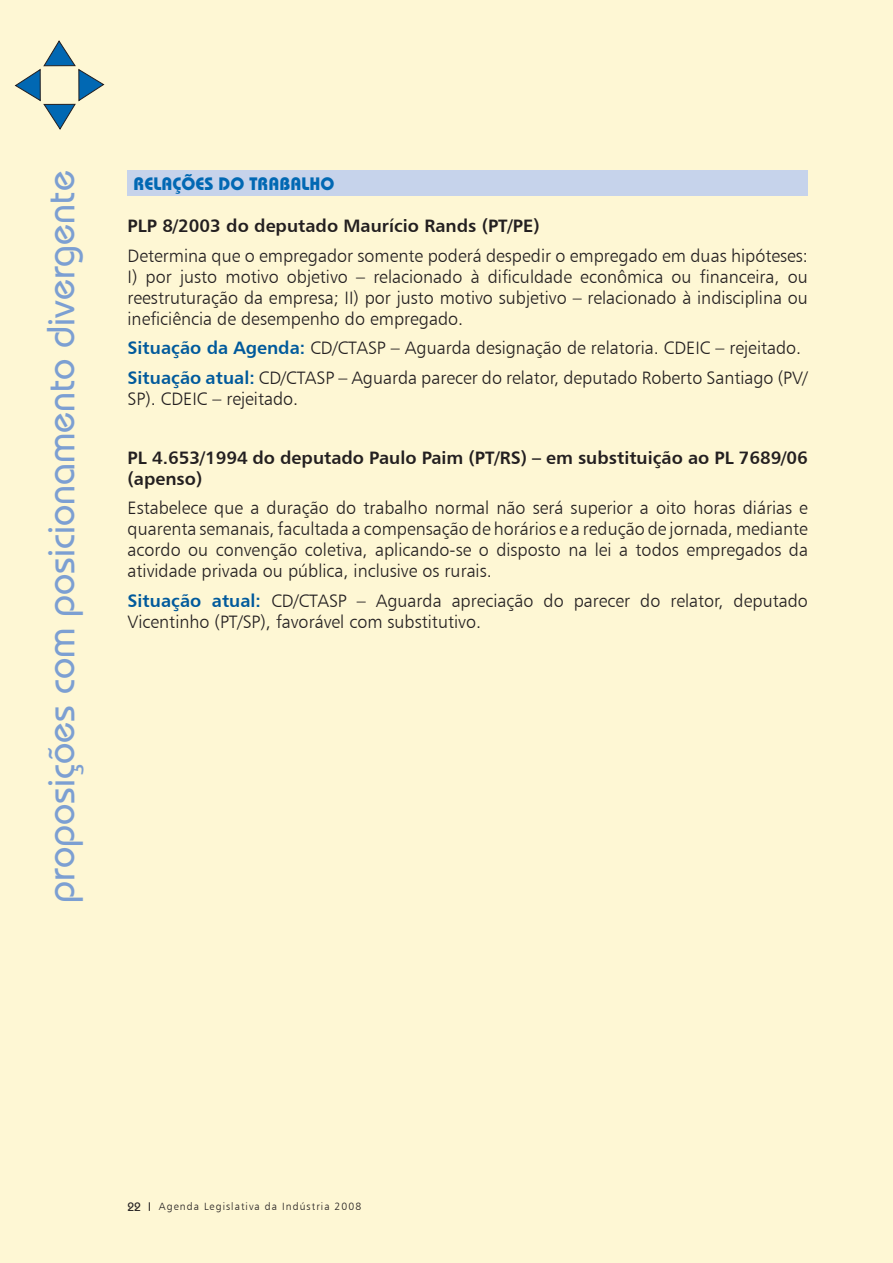
<style>
.page{position:relative;width:893px;height:1263px;background:#fef7d4}
.page>*{position:absolute;margin:0;border:0;box-sizing:border-box;transform-origin:0 0}
.t1{font:500 39px "Bauhaus IT Cby BT";color:#7c9fd2}
.t2{font:18px/21px "Humanist 777 BT Light B";color:#231f20;text-align:justify}
.t3{font:18px/21px "Humanist 777 BT Bold B";color:#231f20}
.t4{font:700 18px "Bauhaus";color:#0168b3}
.t5{font:500 12px "Bauhaus IT Cby BT";color:#231f20}
.t6{font:10.5px "Humanist 777 BT Light B";letter-spacing:.1em;color:#231f20}
.s1{font-family:"Humanist 777 BT Bold B";color:#015a9c}
</style>
<div class="page">
<svg style="left:15px;top:40px;width:89px;height:90px"></svg>
<div style="left:128px;top:170px;width:680px;height:26px;background:#c6d3eb"></div>
<h1 class="t1" style="left:37px;top:903px;width:734px;rotate:-90deg">proposições com posicionamento divergente</h1>
<p class="t4" style="left:134px;top:173px;width:202px">RELAÇÕES DO TRABALHO</p>
<p class="t3" style="left:128px;top:215px;width:414px">PLP 8/2003 do deputado Maurício Rands (PT/PE)</p>
<p class="t2" style="left:128px;top:244px;width:682px">Determina que o empregador somente poderá despedir o empregado em duas hipóteses:<br>I) por justo motivo objetivo – relacionado à dificuldade econômica ou financeira, ou reestruturação da empresa; II) por justo motivo subjetivo – relacionado à indisciplina ou ineficiência de desempenho do empregado.</p>
<p class="t2" style="left:128px;top:333px;width:682px;line-height:29.5px"><span class="s1">Situação da Agenda:</span> CD/CTASP – Aguarda designação de relatoria. CDEIC – rejeitado.<br><span class="s1">Situação atual:</span> CD/CTASP – Aguarda parecer do relator, deputado Roberto Santiago (PV/</p>
<p class="t2" style="left:128px;top:388px;width:172px">SP). CDEIC – rejeitado.</p>
<p class="t3" style="left:128px;top:446px;width:682px">PL 4.653/1994 do deputado Paulo Paim (PT/RS) – em substituição ao PL 7689/06 (apenso)</p>
<p class="t2" style="left:128px;top:497px;width:682px">Estabelece que a duração do trabalho normal não será superior a oito horas diárias e quarenta semanais, facultada a compensação de horários e a redução de jornada, mediante acordo ou convenção coletiva, aplicando-se o disposto na lei a todos empregados da atividade privada ou pública, inclusive os rurais.</p>
<p class="t2" style="left:128px;top:590px;width:682px"><span class="s1">Situação atual:</span> CD/CTASP – Aguarda apreciação do parecer do relator, deputado<br>Vicentinho (PT/SP), favorável com substitutivo.</p>
<p class="t5" style="left:128px;top:1199px;width:15px">22</p>
<p class="t6" style="left:159px;top:1199px;width:204px">Agenda Legislativa da Indústria 2008</p>
</div>
